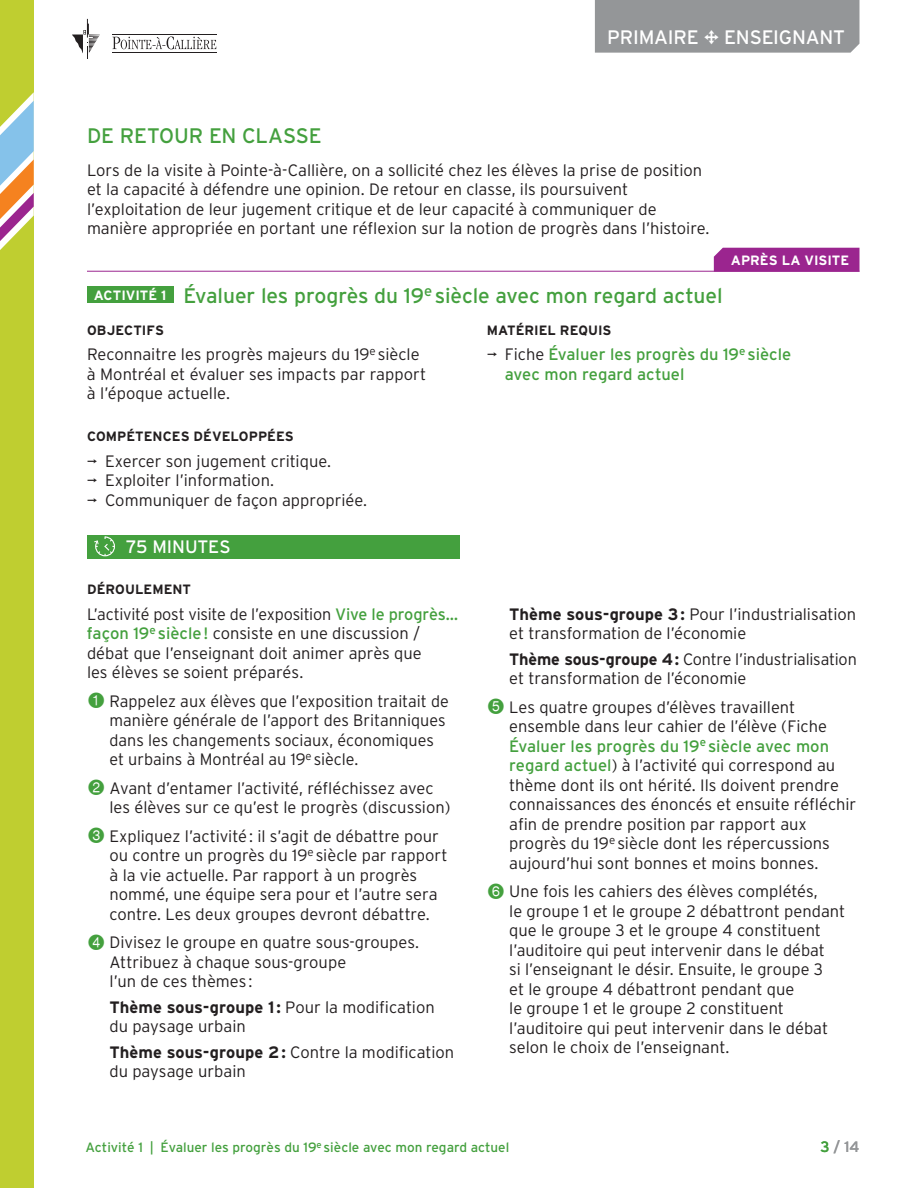
<style>
.page{position:relative;width:918px;height:1188px;background:#fff}
.page>*{position:absolute;margin:0;border:0;box-sizing:border-box;transform-origin:0 0}
.t1{font:21px "Interstate";letter-spacing:-.005em;color:#44a03e}
.t2{font:19.5px "Interstate";letter-spacing:-.01em;color:#fff}
.t3{font:18px "Interstate";letter-spacing:-.005em;color:#fff}
.t4{font:300 16.5px/19.5px "Interstate";color:#231f20}
.t5{font:16.5px/19.5px "Interstate";color:#44a03e}
.t6{font:15px "Interstate";color:#949698}
.t7{font:13.5px "Interstate";color:#44a03e}
.t8{font:700 13.5px "Interstate";letter-spacing:.005em;color:#231f20}
.t9{font:700 13.5px "Interstate";color:#fff}
.s1{font-weight:700;font-size:13.5px;color:#fff}
.s2{font-weight:300;color:#231f20}
.s3{font-weight:400;color:#44a03e}
.s4{font-family:"Circle Frame Neg";font-weight:400;font-size:21px;color:#44a03e}
.s5{font-weight:700}
.s6{color:#44a03e}
</style>
<div class="page">
<div style="left:0;top:0;width:34px;height:1188px;background:#bfce30"></div>
<svg style="left:0;top:92px;width:34px;height:158px"></svg>
<svg style="left:113px;top:36px;width:103px;height:13px"></svg>
<hr style="left:112px;top:34px;width:105px;height:1px;background:#231f20">
<hr style="left:112px;top:53px;width:105px;height:1px;background:#231f20">
<svg style="left:72px;top:19px;width:28px;height:40px"></svg>
<hr style="left:87px;top:271px;width:773px;height:1px;background:#9b258f">
<div style="left:87px;top:286px;width:86px;height:17px;background:#44a03e"></div>
<div style="left:714px;top:248px;width:146px;height:24px;background:#9b258f"></div>
<div style="left:87px;top:535px;width:373px;height:24px;background:#44a03e"></div>
<svg style="left:94px;top:536px;width:21px;height:21px"></svg>
<div style="left:595px;top:0;width:265px;height:53px;background:#949698"></div>
<p class="t2" style="left:607px;top:26px;width:93px">PRIMAIRE</p>
<p class="t2" style="left:724px;top:26px;width:122px">ENSEIGNANT</p>
<p class="t1" style="left:87px;top:124px;width:236px">DE RETOUR EN CLASSE</p>
<p class="t4" style="left:87px;top:160px;width:624px">Lors de la visite à Pointe-à-Callière, on a sollicité chez les élèves la prise de position et la capacité à défendre une opinion. De retour en classe, ils poursuivent l’exploitation de leur jugement critique et de leur capacité à communiquer de manière appropriée en portant une réflexion sur la notion de progrès dans l’histoire.</p>
<p class="t9" style="left:731px;top:253px;width:120px">APRÈS LA VISITE</p>
<p class="t1" style="left:94px;top:284px;width:630px"><span class="s1">ACTIVITÉ 1</span> Évaluer les progrès du 19<sup>e</sup> siècle avec mon regard actuel</p>
<p class="t8" style="left:87px;top:322px;width:79px">OBJECTIFS</p>
<p class="t4" style="left:87px;top:344px;width:341px">Reconnaitre les progrès majeurs du 19<sup>e</sup> siècle à Montréal et évaluer ses impacts par rapport à l’époque actuelle.</p>
<p class="t8" style="left:87px;top:429px;width:208px">COMPÉTENCES DÉVELOPPÉES</p>
<p class="t4" style="left:87px;top:451px;width:282px">¬ Exercer son jugement critique.<br>¬ Exploiter l’information.<br>¬ Communiquer de façon appropriée.</p>
<p class="t8" style="left:487px;top:322px;width:126px">MATÉRIEL REQUIS</p>
<p class="t5" style="left:505px;top:344px;width:288px;text-indent:-18px"><span class="s2">¬ Fiche</span> Évaluer les progrès du 19<sup>e</sup> siècle avec mon regard actuel</p>
<p class="t3" style="left:126px;top:536px;width:106px">75 MINUTES</p>
<p class="t8" style="left:87px;top:582px;width:106px">DÉROULEMENT</p>
<p class="t4" style="left:87px;top:604px;width:373px">L’activité post visite de l’exposition <span class="s3">Vive le progrès… façon 19</span><sup>e</sup> <span class="s3">siècle!</span> consiste en une discussion / débat que l’enseignant doit animer après que<br>les élèves se soient préparés.</p>
<p class="t4" style="left:110px;top:691px;width:341px">Rappelez aux élèves que l’exposition traitait de manière générale de l’apport des Britanniques dans les changements sociaux, économiques et urbains à Montréal au 19<sup>e</sup> siècle.</p>
<p class="t4" style="left:110px;top:778px;width:343px;text-indent:-22px"><span class="s4">2</span> Avant d’entamer l’activité, réfléchissez avec les élèves sur ce qu’est le progrès (discussion)</p>
<p class="t4" style="left:109px;top:826px;width:340px;text-indent:-22px"><span class="s4">3</span> Expliquez l’activité: il s’agit de débattre pour ou contre un progrès du 19<sup>e</sup> siècle par rapport à la vie actuelle. Par rapport à un progrès nommé, une équipe sera pour et l’autre sera contre. Les deux groupes devront débattre.</p>
<p class="t4" style="left:110px;top:932px;width:311px;text-indent:-22px"><span class="s4">4</span> Divisez le groupe en quatre sous-groupes.<br>Attribuez à chaque sous-groupe<br>l’un de ces thèmes :</p>
<p class="t4" style="left:110px;top:997px;width:327px"><span class="s5">Thème sous-groupe 1:</span> Pour la modification du paysage urbain</p>
<p class="t4" style="left:110px;top:1042px;width:346px"><span class="s5">Thème sous-groupe 2:</span> Contre la modification du paysage urbain</p>
<p class="t4" style="left:509px;top:604px;width:349px"><span class="s5">Thème sous-groupe 3:</span> Pour l’industrialisation et transformation de l’économie</p>
<p class="t4" style="left:509px;top:649px;width:349px"><span class="s5">Thème sous-groupe 4:</span> Contre l’industrialisation et transformation de l’économie</p>
<p class="t4" style="left:509px;top:697px;width:348px;text-indent:-22px"><span class="s4">5</span> Les quatre groupes d’élèves travaillent ensemble dans leur cahier de l’élève (Fiche <span class="s3">Évaluer les progrès du 19</span><sup>e</sup> <span class="s3">siècle avec mon regard actuel</span>) à l’activité qui correspond au thème dont ils ont hérité. Ils doivent prendre connaissances des énoncés et ensuite réfléchir afin de prendre position par rapport aux progrès du 19<sup>e</sup> siècle dont les répercussions aujourd’hui sont bonnes et moins bonnes.</p>
<p class="t4" style="left:509px;top:881px;width:338px;text-indent:-22px"><span class="s4">6</span> Une fois les cahiers des élèves complétés,<br>le groupe 1 et le groupe 2 débattront pendant que le groupe 3 et le groupe 4 constituent l’auditoire qui peut intervenir dans le débat<br>si l’enseignant le désir. Ensuite, le groupe 3<br>et le groupe 4 débattront pendant que<br>le groupe 1 et le groupe 2 constituent l’auditoire qui peut intervenir dans le débat selon le choix de l’enseignant.</p>
<p class="t7" style="left:86px;top:1140px;width:425px">Activité 1 | Évaluer les progrès du 19<sup>e</sup> siècle avec mon regard actuel</p>
<p class="t6" style="left:820px;top:1138px;width:41px"><span class="s6">3</span> / 14</p>
</div>
